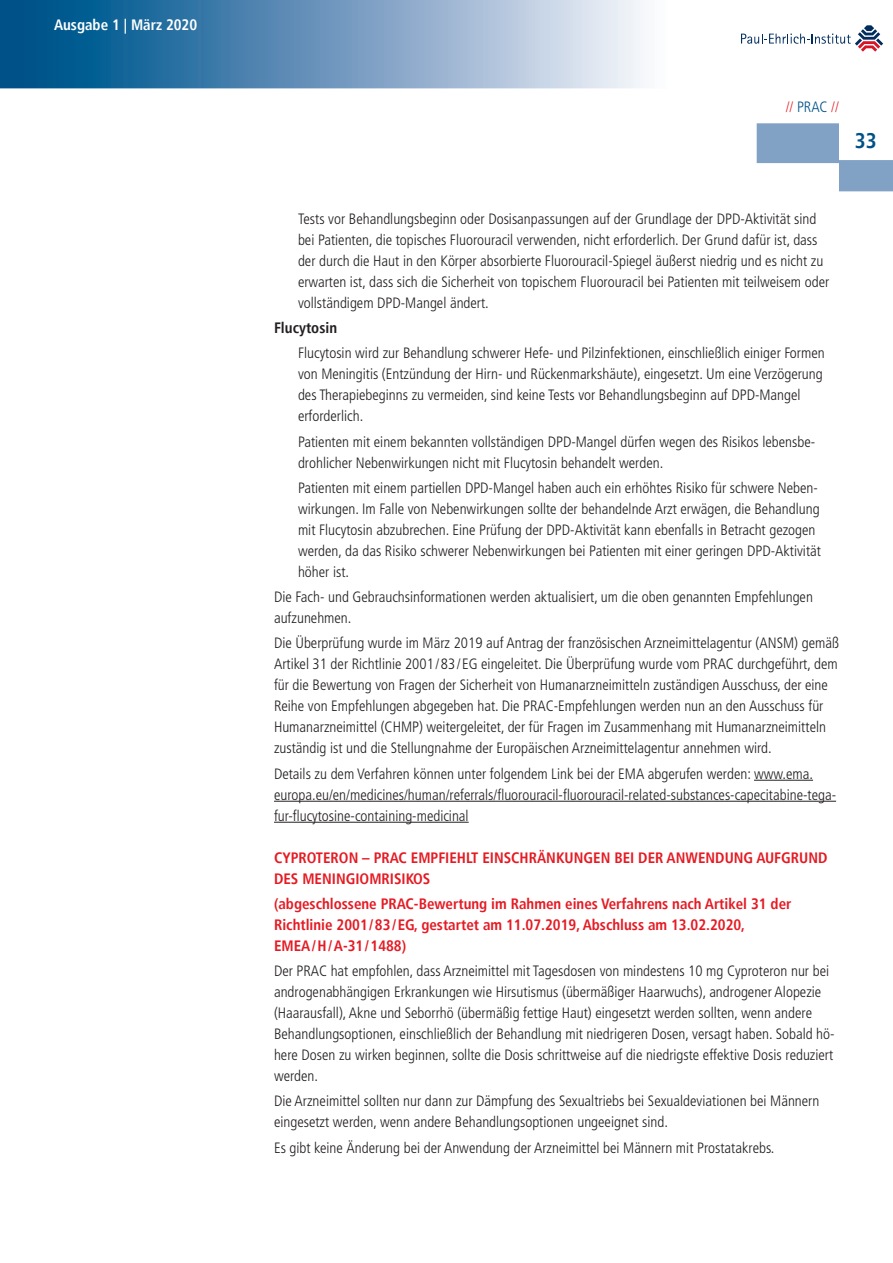
<style>
.page{position:relative;width:893px;height:1263px;background:#fff}
.page>*{position:absolute;margin:0;border:0;box-sizing:border-box;transform-origin:0 0}
.t1{font:700 condensed 21px "Frutiger";color:#005187}
.t2{font:300 condensed 15px/21px "Frutiger LT";color:#231f20}
.t3{font:700 condensed 15px/21px "Frutiger";color:#e51a23}
.t4{font:700 condensed 15px "Frutiger";color:#fff}
.t5{font:700 condensed 15px "Frutiger";color:#231f20}
.t6{font:300 condensed 15px "Frutiger LT";color:#e51a23}
.s1{color:#005187}
</style>
<div class="page">
<div style="left:757px;top:123px;width:82px;height:40px;background:#81a1c5;border:2px solid #81a1c5"></div>
<div style="left:839px;top:160px;width:54px;height:31px;background:#81a1c5"></div>
<svg style="left:741px;top:25px;width:142px;height:27px"></svg>
<svg style="left:0;top:0;width:646px;height:88px;background:#6b98bd"></svg>
<hr style="left:754px;top:780px;width:59px;height:1px;background:#231f20">
<hr style="left:274px;top:801px;width:562px;height:1px;background:#231f20">
<hr style="left:274px;top:822px;width:195px;height:1px;background:#231f20">
<p class="t4" style="left:54px;top:16px;width:145px">Ausgabe 1 | März 2020</p>
<p class="t6" style="left:786px;top:98px;width:55px">// <span class="s1">PRAC</span> //</p>
<h1 class="t1" style="left:855px;top:128px;width:23px">33</h1>
<p class="t2" style="left:298px;top:208px;width:533px">Tests vor Behandlungsbeginn oder Dosisanpassungen auf der Grundlage der DPD-Aktivität sind bei Patienten, die topisches Fluorouracil verwenden, nicht erforderlich. Der Grund dafür ist, dass der durch die Haut in den Körper absorbierte Fluorouracil-Spiegel äußerst niedrig und es nicht zu erwarten ist, dass sich die Sicherheit von topischem Fluorouracil bei Patienten mit teilweisem oder vollständigem DPD-Mangel ändert.</p>
<p class="t5" style="left:274px;top:319px;width:65px">Flucytosin</p>
<p class="t2" style="left:298px;top:343px;width:528px">Flucytosin wird zur Behandlung schwerer Hefe- und Pilzinfektionen, einschließlich einiger Formen von Meningitis (Entzündung der Hirn- und Rückenmarkshäute), eingesetzt. Um eine Verzögerung des Therapiebeginns zu vermeiden, sind keine Tests vor Behandlungsbeginn auf DPD-Mangel erforderlich.</p>
<p class="t2" style="left:298px;top:431px;width:519px">Patienten mit einem bekannten vollständigen DPD-Mangel dürfen wegen des Risikos lebensbe&shy;drohlicher Nebenwirkungen nicht mit Flucytosin behandelt werden.</p>
<p class="t2" style="left:298px;top:477px;width:524px">Patienten mit einem partiellen DPD-Mangel haben auch ein erhöhtes Risiko für schwere Neben&shy;wirkungen. Im Falle von Nebenwirkungen sollte der behandelnde Arzt erwägen, die Behandlung mit Flucytosin abzubrechen. Eine Prüfung der DPD-Aktivität kann ebenfalls in Betracht gezogen werden, da das Risiko schwerer Nebenwirkungen bei Patienten mit einer geringen DPD-Aktivität höher ist.</p>
<p class="t2" style="left:274px;top:587px;width:540px">Die Fach- und Gebrauchsinformationen werden aktualisiert, um die oben genannten Empfehlungen aufzunehmen.</p>
<p class="t2" style="left:274px;top:633px;width:566px">Die Überprüfung wurde im März 2019 auf Antrag der französischen Arzneimittelagentur (ANSM) gemäß Artikel 31 der Richtlinie 2001/83/EG eingeleitet. Die Überprüfung wurde vom PRAC durchgeführt, dem für die Bewertung von Fragen der Sicherheit von Humanarzneimitteln zuständigen Ausschuss, der eine Reihe von Empfehlungen abgegeben hat. Die PRAC-Empfehlungen werden nun an den Ausschuss für Humanarzneimittel (CHMP) weitergeleitet, der für Fragen im Zusammenhang mit Humanarzneimitteln zuständig ist und die Stellungnahme der Europäischen Arzneimittelagentur annehmen wird.</p>
<p class="t2" style="left:274px;top:763px;width:564px">Details zu dem Verfahren können unter folgendem Link bei der EMA abgerufen werden: www.ema. europa.eu/en/medicines/human/referrals/fluorouracil-fluorouracil-related-substances-capecitabine-tega&shy;fur-flucytosine-containing-medicinal</p>
<p class="t3" style="left:274px;top:847px;width:555px">CYPROTERON – PRAC EMPFIEHLT EINSCHRÄNKUNGEN BEI DER ANWENDUNG AUFGRUND<br>DES MENINGIOMRISIKOS</p>
<p class="t3" style="left:274px;top:893px;width:519px">(abgeschlossene PRAC-Bewertung im Rahmen eines Verfahrens nach Artikel 31 der<br>Richtlinie 2001/83/EG, gestartet am 11.07.2019, Abschluss am 13.02.2020,<br>EMEA/H/A-31/1488)</p>
<p class="t2" style="left:274px;top:961px;width:562px">Der PRAC hat empfohlen, dass Arzneimittel mit Tagesdosen von mindestens 10 mg Cyproteron nur bei androgenabhängigen Erkrankungen wie Hirsutismus (übermäßiger Haarwuchs), androgener Alopezie (Haarausfall), Akne und Seborrhö (übermäßig fettige Haut) eingesetzt werden sollten, wenn andere Behandlungsoptionen, einschließlich der Behandlung mit niedrigeren Dosen, versagt haben. Sobald hö&shy;here Dosen zu wirken beginnen, sollte die Dosis schrittweise auf die niedrigste effektive Dosis reduziert werden.</p>
<p class="t2" style="left:274px;top:1091px;width:547px">Die Arzneimittel sollten nur dann zur Dämpfung des Sexualtriebs bei Sexualdeviationen bei Männern eingesetzt werden, wenn andere Behandlungsoptionen ungeeignet sind.</p>
<p class="t2" style="left:274px;top:1137px;width:502px">Es gibt keine Änderung bei der Anwendung der Arzneimittel bei Männern mit Prostatakrebs.</p>
</div>
